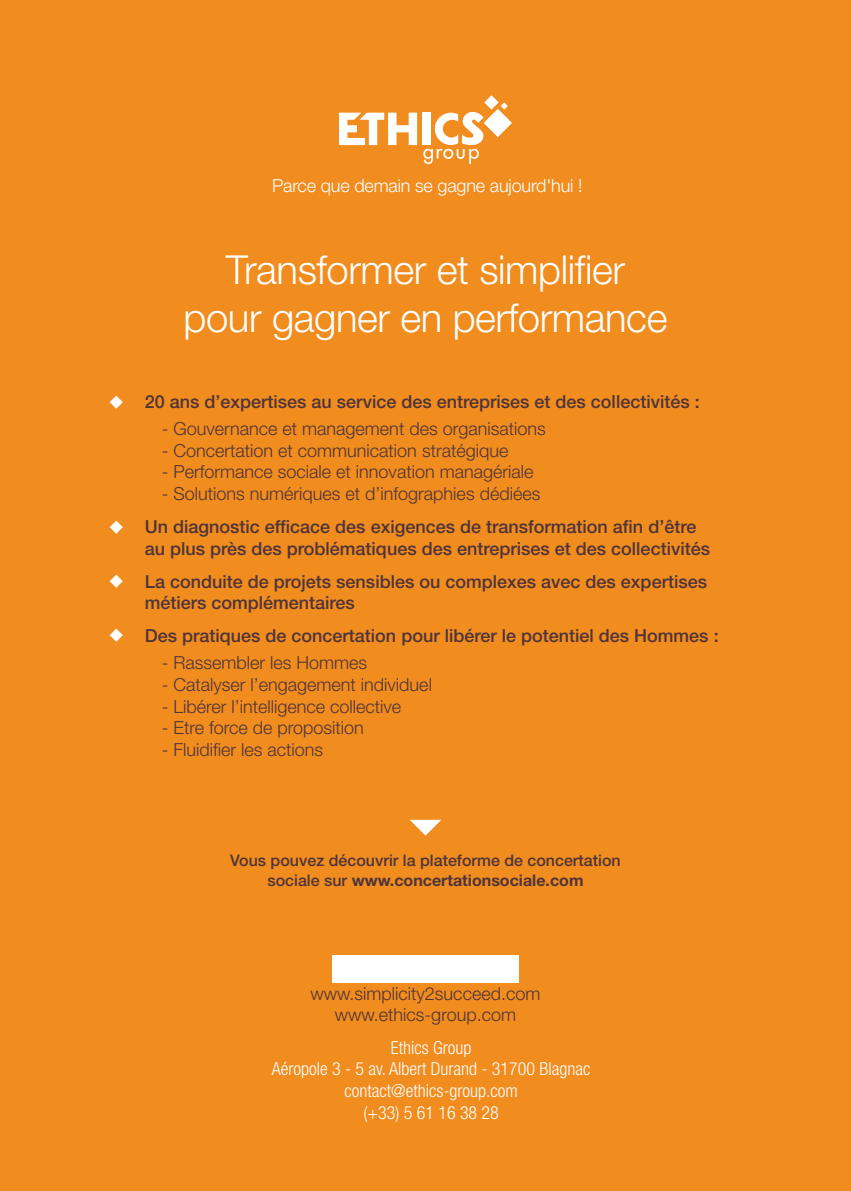
<style>
.page{position:relative;width:851px;height:1191px;background:#fff}
.page>*{position:absolute;margin:0;border:0;box-sizing:border-box;transform-origin:0 0}
.t1{font:300 40px/48px "Helvetica Neue LT Std";letter-spacing:-.01em;color:#fff;text-align:center}
.t2{font:300 18px/21.6px "Helvetica Neue LT Std";color:#4f3438;text-align:center}
.t3{font:500 18px/21.6px "Helvetica Neue LT Std";color:#4f3438}
.t4{font:300 condensed 18px/21.6px "Helvetica Neue LT Std";color:#fff;text-align:center}
.t5{font:300 18px "Helvetica Neue LT Std";letter-spacing:-.01em;color:#fff}
.t6{font:500 16px/19.2px "Helvetica Neue LT Std";color:#4f3438;text-align:center}
.s1{font-weight:700}
</style>
<div class="page">
<div style="left:0;top:0;width:850px;height:1191px;background:#f18c1f"></div>
<svg style="left:339px;top:113px;width:78px;height:32px"></svg>
<div style="left:422px;top:113px;width:9px;height:32px;background:#fff"></div>
<svg style="left:423px;top:95px;width:89px;height:69px"></svg>
<div style="left:333px;top:955px;width:185px;height:27px;background:#fff"></div>
<svg style="left:410px;top:819px;width:31px;height:16px"></svg>
<p class="t5" style="left:272px;top:174px;width:312px">Parce que demain se gagne aujourd'hui !</p>
<h1 class="t1" style="left:183px;top:244px;width:485px">Transformer et simplifier pour gagner en performance</h1>
<p class="t3" style="left:145px;top:390px;width:556px">20 ans d’expertises au service des entreprises et des collectivités :</p>
<p class="t2" style="left:162px;top:418px;width:385px">- Gouvernance et management des organisations</p>
<p class="t2" style="left:162px;top:439px;width:348px">- Concertation et communication stratégique</p>
<p class="t2" style="left:162px;top:461px;width:373px">- Performance sociale et innovation managériale</p>
<p class="t2" style="left:162px;top:482px;width:380px">- Solutions numériques et d’infographies dédiées</p>
<p class="t3" style="left:145px;top:515px;width:566px">Un diagnostic efficace des exigences de transformation afin d’être au plus près des problématiques des entreprises et des collectivités</p>
<p class="t3" style="left:145px;top:570px;width:563px">La conduite de projets sensibles ou complexes avec des expertises métiers complémentaires</p>
<p class="t3" style="left:145px;top:625px;width:575px">Des pratiques de concertation pour libérer le potentiel des Hommes :</p>
<p class="t2" style="left:162px;top:652px;width:207px">- Rassembler les Hommes</p>
<p class="t2" style="left:162px;top:673px;width:272px">- Catalyser l’engagement individuel</p>
<p class="t2" style="left:162px;top:695px;width:241px">- Libérer l’intelligence collective</p>
<p class="t2" style="left:162px;top:716px;width:204px">- Etre force de proposition</p>
<p class="t2" style="left:162px;top:738px;width:163px">- Fluidifier les actions</p>
<p class="t6" style="left:230px;top:851px;width:392px">Vous pouvez découvrir la plateforme de concertation sociale sur <span class="s1">www.concertationsociale.com</span></p>
<p class="t2" style="left:310px;top:982px;width:231px">www.simplicity2succeed.com www.ethics-group.com</p>
<p class="t4" style="left:272px;top:1036px;width:320px">Ethics Group<br>Aéropole 3 - 5 av. Albert Durand - 31700 Blagnac contact@ethics-group.com<br>(+33) 5 61 16 38 28</p>
</div>
